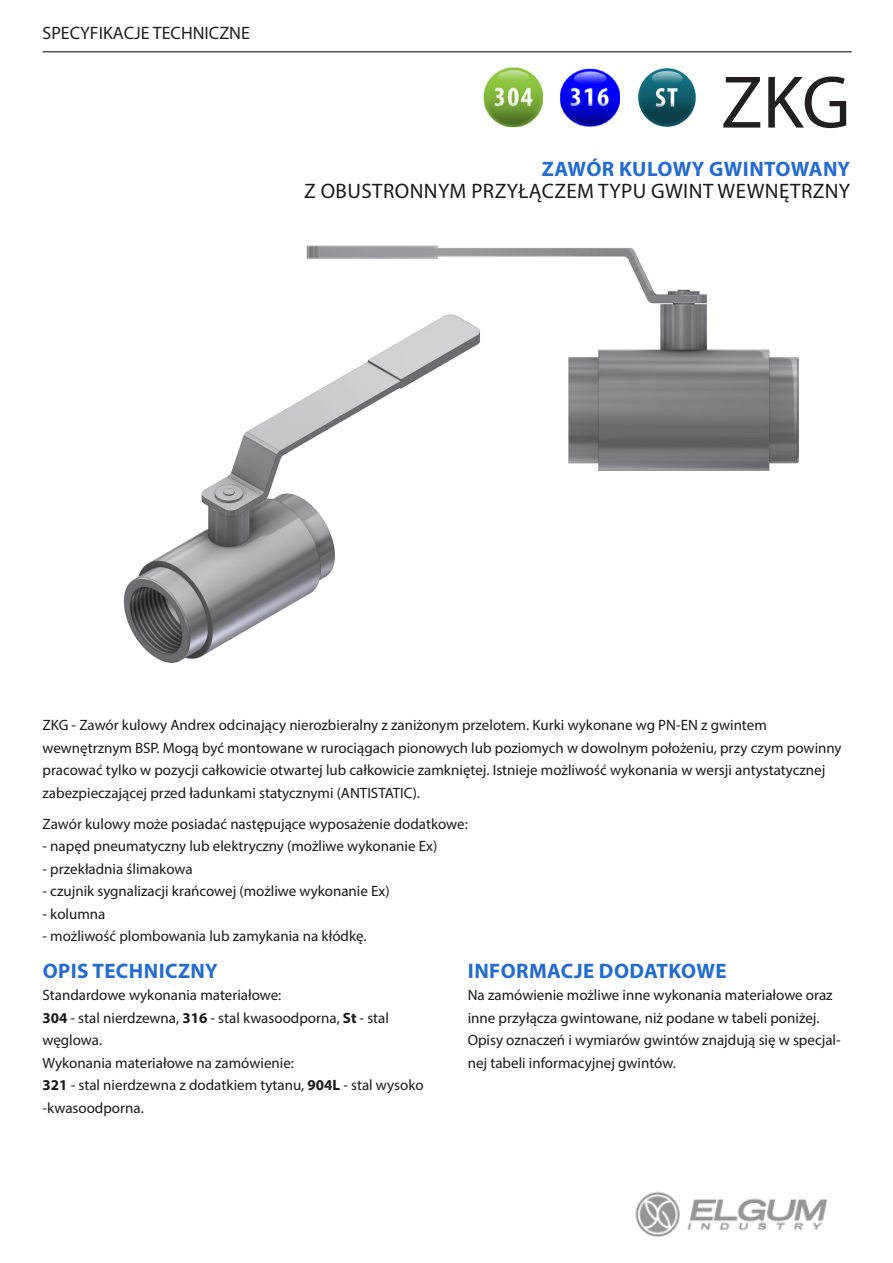
<style>
.page{position:relative;width:893px;height:1263px;background:#fff}
.page>*{position:absolute;margin:0;border:0;box-sizing:border-box;transform-origin:0 0}
.t1{font:75px "Myriad Pro";color:#231f20}
.Nagłowek_1_niebieski{font:700 21px "Myriad Pro";letter-spacing:.02em;color:#246ccd}
.Nagłowek_1_niebieski-2{font:21px "Myriad Pro";letter-spacing:.02em;color:#1a1a1a}
.t2{font:18px "Myriad Pro";color:#231f20}
.Opis_skrót_czarnawy{font:15px/22.5px "Myriad Pro";color:#1a1a1a}
.Opis_tabela_regular{font:15px/22.5px "Myriad Pro";color:#1a1a1a}
.s1{font-weight:700}
</style>
<div class="page">
<img style="left:635px;top:1191px;width:193px;height:47px">
<hr style="left:43px;top:51px;width:809px;height:1px;background:#231f20">
<img style="left:560px;top:68px;width:60px;height:59px">
<img style="left:483px;top:68px;width:60px;height:59px">
<img style="left:638px;top:68px;width:58px;height:59px">
<img style="left:306px;top:245px;width:493px;height:226px">
<img style="left:123px;top:307px;width:369px;height:357px">
<p class="t2" style="left:43px;top:22px;width:209px">SPECYFIKACJE TECHNICZNE</p>
<p class="t1" style="left:721px;top:56px;width:131px">ZKG</p>
<p class="Nagłowek_1_niebieski" style="left:542px;top:155px;width:310px">ZAWÓR KULOWY GWINTOWANY</p>
<p class="Nagłowek_1_niebieski-2" style="left:304px;top:178px;width:547px">Z OBUSTRONNYM PRZYŁĄCZEM TYPU GWINT WEWNĘTRZNY</p>
<p class="Opis_skrót_czarnawy" style="left:43px;top:713px;width:801px">ZKG - Zawór kulowy Andrex odcinający nierozbieralny z zaniżonym przelotem. Kurki wykonane wg PN-EN z gwintem wewnętrznym BSP. Mogą być montowane w rurociągach pionowych lub poziomych w dowolnym położeniu, przy czym powinny pracować tylko w pozycji całkowicie otwartej lub całkowicie zamkniętej. Istnieje możliwość wykonania w wersji antystatycznej zabezpieczającej przed ładunkami statycznymi (ANTISTATIC).</p>
<p class="Opis_skrót_czarnawy" style="left:43px;top:812px;width:427px">Zawór kulowy może posiadać następujące wyposażenie dodatkowe:</p>
<p class="Opis_skrót_czarnawy" style="left:43px;top:835px;width:396px">- napęd pneumatyczny lub elektryczny (możliwe wykonanie Ex)</p>
<p class="Opis_skrót_czarnawy" style="left:43px;top:857px;width:152px">- przekładnia ślimakowa</p>
<p class="Opis_skrót_czarnawy" style="left:43px;top:880px;width:349px">- czujnik sygnalizacji krańcowej (możliwe wykonanie Ex)</p>
<p class="Opis_skrót_czarnawy" style="left:43px;top:902px;width:64px">- kolumna</p>
<p class="Opis_skrót_czarnawy" style="left:43px;top:925px;width:325px">- możliwość plombowania lub zamykania na kłódkę.</p>
<p class="Nagłowek_1_niebieski" style="left:43px;top:957px;width:177px">OPIS TECHNICZNY</p>
<p class="Opis_tabela_regular" style="left:43px;top:984px;width:240px">Standardowe wykonania materiałowe:</p>
<p class="Opis_tabela_regular" style="left:43px;top:1006px;width:348px"><span class="s1">304</span> - stal nierdzewna, <span class="s1">316</span> - stal kwasoodporna, <span class="s1">St</span> - stal węglowa.</p>
<p class="Opis_tabela_regular" style="left:43px;top:1051px;width:253px">Wykonania materiałowe na zamówienie:</p>
<p class="Opis_tabela_regular" style="left:43px;top:1074px;width:383px"><span class="s1">321</span> - stal nierdzewna z dodatkiem tytanu, <span class="s1">904L</span> - stal wysoko -kwasoodporna.</p>
<p class="Nagłowek_1_niebieski" style="left:468px;top:957px;width:260px">INFORMACJE DODATKOWE</p>
<p class="Opis_tabela_regular" style="left:468px;top:984px;width:374px">Na zamówienie możliwe inne wykonania materiałowe oraz inne przyłącza gwintowane, niż podane w tabeli poniżej.<br>Opisy oznaczeń i wymiarów gwintów znajdują się w specjal&shy;nej tabeli informacyjnej gwintów.</p>
</div>
